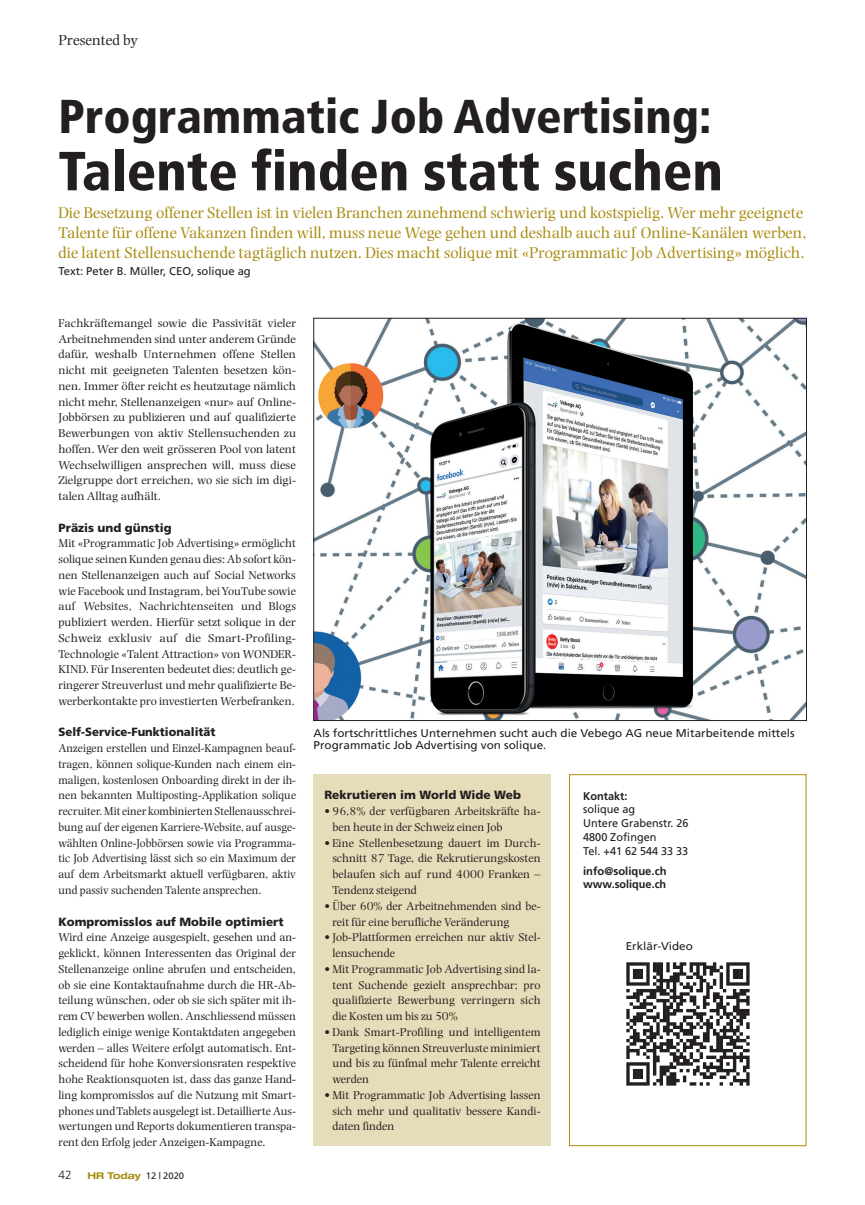
<style>
.page{position:relative;width:865px;height:1205px;background:#fff}
.page>*{position:absolute;margin:0;border:0;box-sizing:border-box;transform-origin:0 0}
._02_HRT_Titel_gross{font:900 condensed 55px "Frutiger";color:#231f20}
._02_HRT_Titel_gross-2{font:900 condensed 47.5px "Frutiger";color:#231f20}
._03_HRT_Lead_13_16{font:16.25px/20px "Photina";color:#a88c12}
.t1{font:15px "Photina";color:#231f20}
._04_HRT_Lauftext_9_5{font:11.88px/15.8px "Photina";color:#231f20;text-align:justify}
._04_HRT_Lauftext_9_5-2{font:11.88px/15.8px "Photina";color:#231f20;text-align:justify;scale:.96 1}
._07_HRT_ZWITI_9_5_12{font:900 11.88px "Frutiger";color:#231f20}
._07_HRT_ZWITI_9_5_12-2{font:900 11.88px "Frutiger";color:#231f20;scale:.96 1}
.t2{font:300 11.88px "Frutiger";color:#231f20}
._17_HRT_Bildlegende{font:11.25px/12.5px "Frutiger";color:#231f20;scale:1.04 1}
._14_HRT_Kastentext_N{font:11.25px "Frutiger";color:#231f20}
._14_HRT_Kastentext_N-2{font:700 11.25px "Frutiger";color:#231f20}
._04_HRT_Lauftext_9_5-3{font:11.25px "Frutiger";color:#231f20}
.t3{font:700 expanded 9.38px "Helvetica Neue LT Pro";color:#a88c12}
.s1{font-family:"Frutiger";font-weight:400;font-stretch:normal;color:#231f20}
.s2{font-family:"Frutiger";font-size:11.25px}
</style>
<div class="page">
<div style="left:314px;top:774px;width:237px;height:372px;background:#e7dcb9"></div>
<div style="left:569px;top:774px;width:237px;height:372px;border:1px solid #a88c12"></div>
<img style="left:626px;top:962px;width:124px;height:124px">
<img style="left:315px;top:320px;width:489px;height:399px">
<p class="t1" style="left:58px;top:32px;width:81px">Presented by</p>
<p class="_02_HRT_Titel_gross-2" style="left:58px;top:88px;width:654px">Programmatic Job Advertising:</p>
<p class="_02_HRT_Titel_gross" style="left:58px;top:138px;width:666px">Talente finden statt suchen</p>
<p class="_03_HRT_Lead_13_16" style="left:58px;top:202px;width:749px">Die Besetzung offener Stellen ist in vielen Branchen zunehmend schwierig und kostspielig. Wer mehr geeignete<br>Talente für offene Vakanzen finden will, muss neue Wege gehen und deshalb auch auf Online-Kanälen werben, die latent Stellensuchende tagtäglich nutzen. Dies macht solique mit «Programmatic Job Advertising» möglich.</p>
<p class="_04_HRT_Lauftext_9_5-3" style="left:58px;top:265px;width:194px">Text: Peter B. Müller, CEO, solique ag</p>
<p class="_04_HRT_Lauftext_9_5" style="left:58px;top:315px;width:239px">Fachkräftemangel sowie die Passivität vieler Arbeitnehmenden sind unter anderem Gründe dafür, weshalb Unternehmen offene Stellen nicht mit geeigneten Talenten besetzen kön&shy;nen. Immer öfter reicht es heutzutage nämlich nicht mehr, Stellenanzeigen «nur» auf Online-Jobbörsen zu publizieren und auf qualifizierte Bewerbungen von aktiv Stellensuchenden zu hoffen. Wer den weit grösseren Pool von latent Wechselwilligen ansprechen will, muss diese Zielgruppe dort erreichen, wo sie sich im digi&shy;talen Alltag aufhält.</p>
<p class="_07_HRT_ZWITI_9_5_12" style="left:58px;top:520px;width:115px">Präzis und günstig</p>
<p class="_04_HRT_Lauftext_9_5" style="left:58px;top:536px;width:239px">Mit «Programmatic Job Advertising» ermöglicht solique seinen Kunden genau dies: Ab sofort kön&shy;nen Stellenanzeigen auch auf Social Networks wie Facebook und Instagram, bei YouTube sowie auf Websites, Nachrichtenseiten und Blogs publiziert werden. Hierfür setzt solique in der Schweiz exklusiv auf die Smart-Profiling-Technologie «Talent Attraction» von WONDER-KIND. Für Inserenten bedeutet dies: deutlich ge&shy;ringerer Streuverlust und mehr qualifizierte Be&shy;werberkontakte pro investierten Werbefranken.</p>
<p class="_07_HRT_ZWITI_9_5_12-2" style="left:58px;top:725px;width:165px">Self-Service-Funktionalität</p>
<p class="_04_HRT_Lauftext_9_5-2" style="left:58px;top:740px;width:249px">Anzeigen erstellen und Einzel-Kampagnen beauf&shy;tragen, können solique-Kunden nach einem ein&shy;maligen, kostenlosen Onboarding direkt in der ih&shy;nen bekannten Multiposting-Applikation solique recruiter. Mit einer kombinierten Stellenausschrei&shy;bung auf der eigenen Karriere-Website, auf ausge&shy;wählten Online-Jobbörsen sowie via Programma&shy;tic Job Advertising lässt sich so ein Maximum der auf dem Arbeitsmarkt aktuell verfügbaren, aktiv und passiv suchenden Talente ansprechen.</p>
<p class="_07_HRT_ZWITI_9_5_12" style="left:58px;top:914px;width:227px">Kompromisslos auf Mobile optimiert</p>
<p class="_04_HRT_Lauftext_9_5" style="left:58px;top:929px;width:239px">Wird eine Anzeige ausgespielt, gesehen und an&shy;geklickt, können Interessenten das Original der Stellenanzeige online abrufen und entscheiden, ob sie eine Kontaktaufnahme durch die HR-Ab&shy;teilung wünschen, oder ob sie sich später mit ih&shy;rem CV bewerben wollen. Anschliessend müssen lediglich einige wenige Kontaktdaten angegeben werden – alles Weitere erfolgt automatisch. Ent&shy;scheidend für hohe Konversionsraten respektive hohe Reaktionsquoten ist, dass das ganze Hand&shy;ling kompromisslos auf die Nutzung mit Smart&shy;phones und Tablets ausgelegt ist. Detaillierte Aus&shy;wertungen und Reports dokumentieren transpa&shy;rent den Erfolg jeder Anzeigen-Kampagne.</p>
<p class="t2" style="left:58px;top:1168px;width:15px">42</p>
<p class="t3" style="left:87px;top:1169px;width:98px">HR Today <span class="s1">12 | 2020</span></p>
<p class="_17_HRT_Bildlegende" style="left:313px;top:726px;width:464px">Als fortschrittliches Unternehmen sucht auch die Vebego AG neue Mitarbeitende mittels<br>Programmatic Job Advertising von solique.</p>
<p class="_07_HRT_ZWITI_9_5_12" style="left:324px;top:788px;width:198px">Rekrutieren im World Wide Web</p>
<p class="_04_HRT_Lauftext_9_5" style="left:332px;top:803px;width:210px;text-indent:-8px"><span class="s2">•</span> 96,8% der verfügbaren Arbeitskräfte ha&shy;ben heute in der Schweiz einen Job</p>
<p class="_04_HRT_Lauftext_9_5" style="left:332px;top:835px;width:210px;text-indent:-8px"><span class="s2">•</span> Eine Stellenbesetzung dauert im Durch&shy;schnitt 87 Tage, die Rekrutierungskosten belaufen sich auf rund 4000 Franken – Tendenz steigend</p>
<p class="_04_HRT_Lauftext_9_5" style="left:332px;top:898px;width:210px;text-indent:-8px"><span class="s2">•</span> Über 60% der Arbeitnehmenden sind be&shy;reit für eine berufliche Veränderung</p>
<p class="_04_HRT_Lauftext_9_5" style="left:332px;top:929px;width:210px;text-indent:-8px"><span class="s2">•</span> Job-Plattformen erreichen nur aktiv Stel&shy;lensuchende</p>
<p class="_04_HRT_Lauftext_9_5" style="left:332px;top:961px;width:210px;text-indent:-8px"><span class="s2">•</span> Mit Programmatic Job Advertising sind la&shy;tent Suchende gezielt ansprechbar; pro qualifizierte Bewerbung verringern sich die Kosten um bis zu 50%</p>
<p class="_04_HRT_Lauftext_9_5" style="left:332px;top:1024px;width:210px;text-indent:-8px"><span class="s2">•</span> Dank Smart-Profiling und intelligentem Targeting können Streuverluste minimiert und bis zu fünfmal mehr Talente erreicht werden</p>
<p class="_04_HRT_Lauftext_9_5" style="left:332px;top:1087px;width:210px;text-indent:-8px"><span class="s2">•</span> Mit Programmatic Job Advertising lassen sich mehr und qualitativ bessere Kandi&shy;daten finden</p>
<p class="_14_HRT_Kastentext_N-2" style="left:583px;top:789px;width:46px">Kontakt:</p>
<p class="_14_HRT_Kastentext_N" style="left:583px;top:803px;width:53px">solique ag</p>
<p class="_14_HRT_Kastentext_N" style="left:583px;top:816px;width:107px">Untere Grabenstr. 26</p>
<p class="_14_HRT_Kastentext_N" style="left:583px;top:830px;width:75px">4800 Zofingen</p>
<p class="_14_HRT_Kastentext_N" style="left:583px;top:844px;width:107px">Tel. +41 62 544 33 33</p>
<p class="_14_HRT_Kastentext_N-2" style="left:583px;top:864px;width:85px">info@solique.ch</p>
<p class="_14_HRT_Kastentext_N-2" style="left:583px;top:878px;width:85px">www.solique.ch</p>
<p class="_17_HRT_Bildlegende" style="left:625px;top:940px;width:66px">Erklär-Video</p>
</div>
